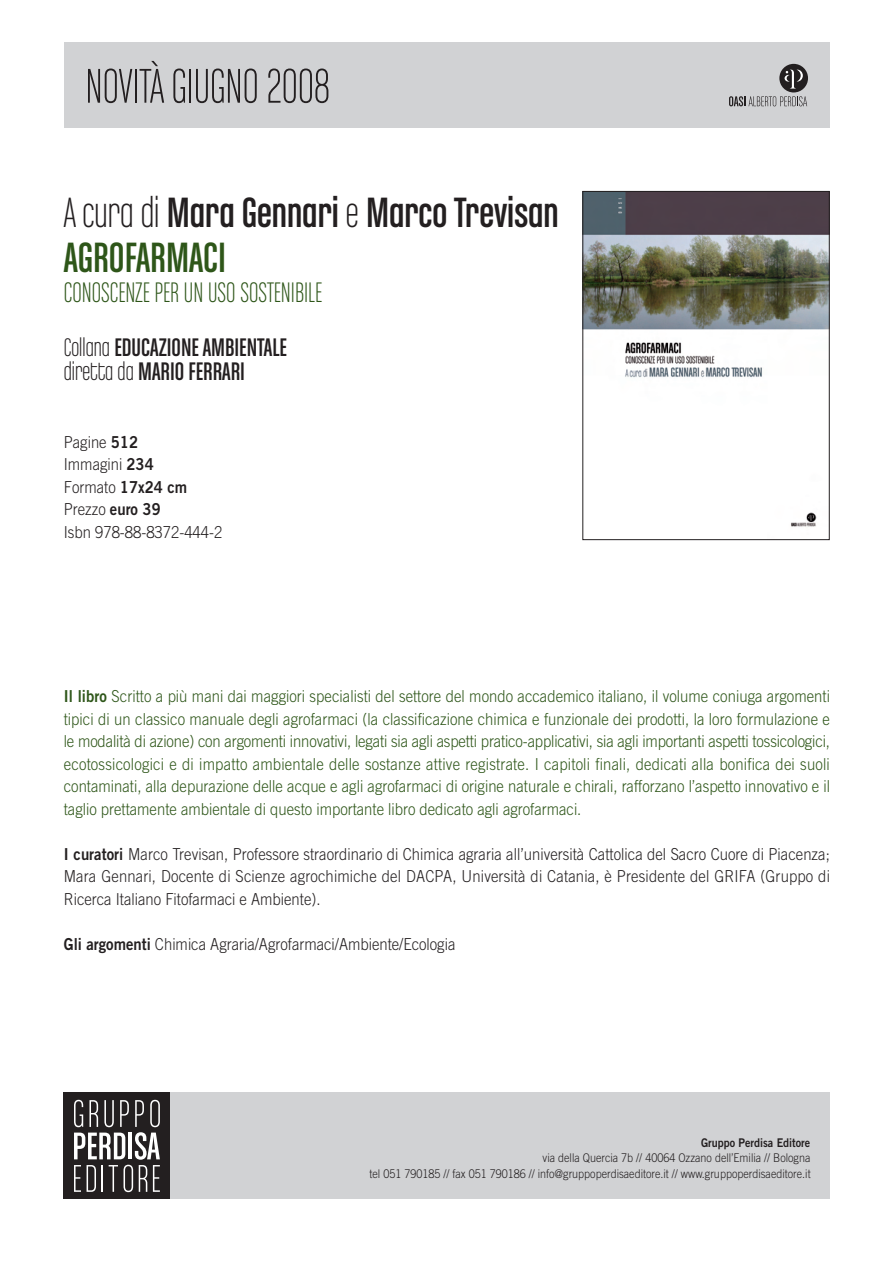
<style>
.page{position:relative;width:893px;height:1263px;background:#fff}
.page>*{position:absolute;margin:0;border:0;box-sizing:border-box;transform-origin:0 0}
.t1{font:51.75px "Chalet Comprime Milan Eighty";color:#231f20}
.t2{font:45px/45px "Chalet Comprime Cologne Eighty";color:#231f20}
.t3{font:30px "Chalet Comprime Milan Sixty";color:#2e5619}
.t4{font:27px/23.9px "Chalet Comprime Cologne Eighty";color:#231f20}
.t5{font:300 16.5px/22.5px "Trade Gothic";color:#2e5619;text-align:justify;scale:.9 1}
.t6{font:300 16.5px/22.5px "Trade Gothic";color:#231f20;text-align:justify;scale:.9 1}
.t7{font:300 12px/15.3px "Trade Gothic";color:#231f20;text-align:right;scale:.9 1}
.t8{font:12px "Trade Gothic Bold Two";color:#231f20;scale:.9 1}
.s1{font-family:"Chalet Comprime Milan Eighty"}
.s2{color:#2e5619}
.s3{font-family:"Trade Gothic Bold Two";font-weight:400}
</style>
<div class="page">
<div style="left:64px;top:43px;width:765px;height:85px;background:#d1d2d4"></div>
<div style="left:64px;top:1093px;width:765px;height:106px;background:#d1d2d4"></div>
<div style="left:64px;top:1093px;width:106px;height:106px;background:#231f20"></div>
<svg style="left:74px;top:1100px;width:86px;height:92px"></svg>
<img style="left:585px;top:193px;width:242px;height:334px">
<div style="left:583px;top:191px;width:246px;height:349px;border:1px solid #231f20"></div>
<hr style="left:729px;top:96px;width:4px;height:10px;background:#231f20;border-radius:2px">
<svg style="left:730px;top:96px;width:77px;height:10px"></svg>
<div style="left:779px;top:64px;width:29px;height:28px;background:#231f20;border-radius:50%"></div>
<svg style="left:784px;top:69px;width:19px;height:20px"></svg>
<h1 class="t1" style="left:85px;top:67px;width:246px">NOVITÀ GIUGNO 2008</h1>
<h2 class="t2" style="left:64px;top:194px;width:496px"><span class="s1">A cura di</span> Mara Gennari <span class="s1">e</span> Marco Trevisan<br><span class="s2">AGROFARMACI</span></h2>
<h3 class="t3" style="left:64px;top:282px;width:260px">CONOSCENZE PER UN USO SOSTENIBILE</h3>
<h3 class="t4" style="left:64px;top:338px;width:225px"><span class="s1">Collana</span> EDUCAZIONE AMBIENTALE <span class="s1">diretta da</span> MARIO FERRARI</h3>
<p class="t6" style="left:64px;top:432px;width:178px;text-align:left">Pagine <span class="s3">512<br></span>Immagini <span class="s3">234<br></span>Formato <span class="s3">17x24 cm<br></span>Prezzo <span class="s3">euro 39<br></span>Isbn 978-88-8372-444-2</p>
<p class="t5" style="left:64px;top:686px;width:853px"><span class="s3">Il libro</span> Scritto a più mani dai maggiori specialisti del settore del mondo accademico italiano, il volume coniuga argomenti tipici di un classico manuale degli agrofarmaci (la classificazione chimica e funzionale dei prodotti, la loro formulazione e le modalità di azione) con argomenti innovativi, legati sia agli aspetti pratico-applicativi, sia agli importanti aspetti tossicologici, ecotossicologici e di impatto ambientale delle sostanze attive registrate. I capitoli finali, dedicati alla bonifica dei suoli contaminati, alla depurazione delle acque e agli agrofarmaci di origine naturale e chirali, rafforzano l’aspetto innovativo e il taglio prettamente ambientale di questo importante libro dedicato agli agrofarmaci.</p>
<p class="t6" style="left:64px;top:844px;width:853px"><span class="s3">I curatori</span> Marco Trevisan, Professore straordinario di Chimica agraria all’università Cattolica del Sacro Cuore di Piacenza; Mara Gennari, Docente di Scienze agrochimiche del DACPA, Università di Catania, è Presidente del GRIFA (Gruppo di Ricerca Italiano Fitofarmaci e Ambiente).</p>
<p class="t6" style="left:64px;top:934px;width:437px"><span class="s3">Gli argomenti</span> Chimica Agraria/Agrofarmaci/Ambiente/Ecologia</p>
<p class="t8" style="left:701px;top:1138px;width:123px">Gruppo Perdisa Editore</p>
<p class="t7" style="left:370px;top:1151px;width:492px">via della Quercia 7b // 40064 Ozzano dell’Emilia // Bologna<br>tel 051 790185 // fax 051 790186 // info@gruppoperdisaeditore.it // www.gruppoperdisaeditore.it</p>
</div>
